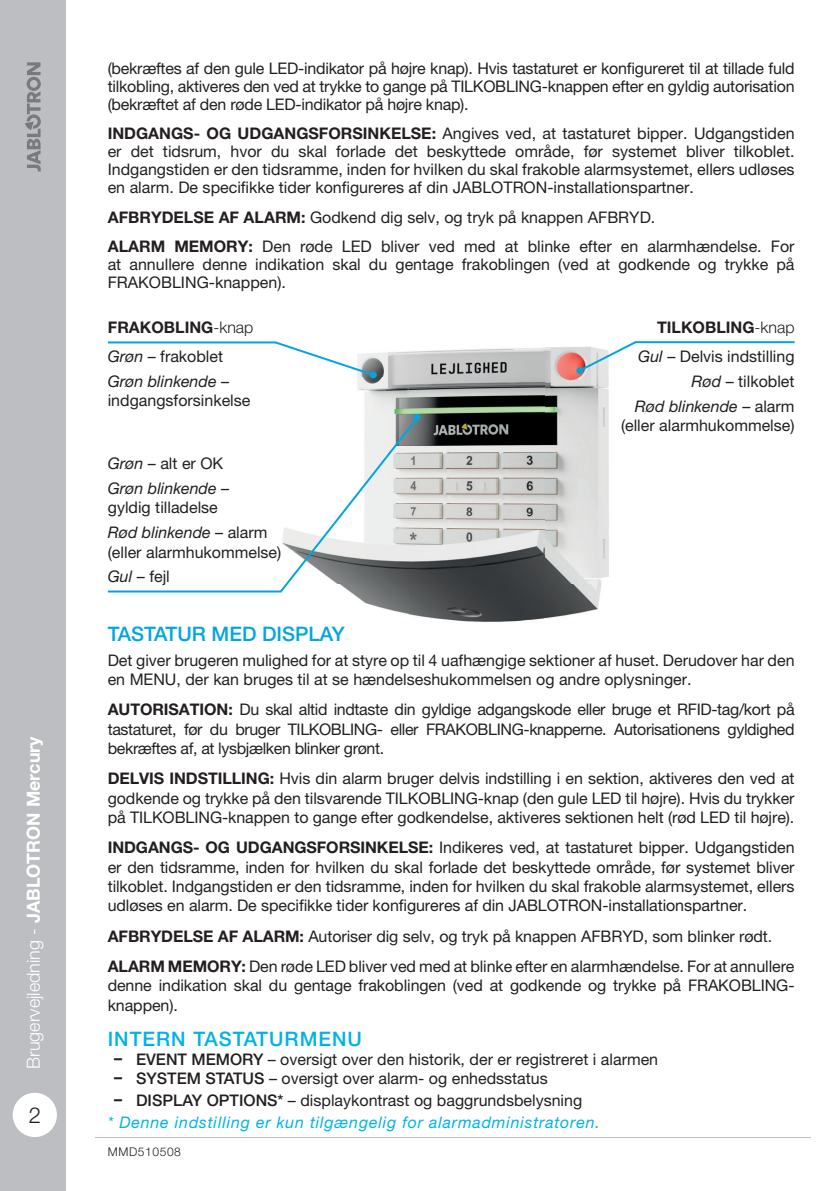
<style>
.page{position:relative;width:840px;height:1191px;background:#fff}
.page>*{position:absolute;margin:0;border:0;box-sizing:border-box;transform-origin:0 0}
.t1{font:300 22px "Helvetica Neue LT Pro";color:#231f20}
.t2{font:500 20px "Helvetica Neue LT Pro";color:#00a6e0}
.t3{font:500 20px "Helvetica Neue LT Pro";letter-spacing:.05em;color:#00b3e5}
.t4{font:300 18px "Helvetica Neue LT Pro";color:#fff}
.t5{font:16px/19.2px "Helvetica Neue LT Pro";color:#231f20}
.t6{font:italic 16px/22px "Helvetica Neue LT Pro";letter-spacing:.05em;color:#00b3e5}
.t7{font:italic 16px/24.8px "Helvetica Neue LT Pro";color:#231f20}
.t8{font:700 16px "Helvetica Neue LT Pro";color:#231f20}
.t9{font:300 12px "Helvetica Neue LT Pro";letter-spacing:.05em;color:#231f20}
.s1{font-weight:700}
.s2{font-weight:300}
.s3{font-style:normal}
.s4{font-style:italic}
.s5{font-family:"Arial";font-weight:700}
.s6{font-weight:500}
.s7{font-family:"Arial";font-weight:700;font-style:normal;color:#231f20}
.s8{font-weight:500;font-style:normal;color:#231f20}
.s9{font-style:normal;color:#231f20}
</style>
<div class="page">
<div style="left:0;top:0;width:65px;height:1191px;background:#bdbec1"></div>
<svg style="left:25px;top:62px;width:16px;height:109px"></svg>
<div style="left:13px;top:1092px;width:44px;height:45px;background:#fff;border-radius:50%"></div>
<img style="left:273px;top:347px;width:336px;height:275px">
<svg style="left:277px;top:415px;width:142px;height:179px"></svg>
<div style="left:413px;top:414px;width:7px;height:7px;border:2px solid #00a6e0;border-radius:50%"></div>
<hr style="left:108px;top:590px;width:173px;height:2px;background:#00a6e0">
<hr style="left:108px;top:341px;width:168px;height:2px;background:#00a6e0">
<hr style="left:634px;top:341px;width:160px;height:2px;background:#00a6e0">
<svg style="left:575px;top:341px;width:62px;height:33px"></svg>
<svg style="left:273px;top:341px;width:104px;height:37px"></svg>
<p class="t4" style="left:27px;top:1069px;width:334px;rotate:-90deg">Brugervejledning - <span class="s1">JABLOTRON Mercury</span></p>
<h1 class="t1" style="left:29px;top:1107px;width:14px">2</h1>
<p class="t5" style="left:108px;top:61px;width:688px;line-height:18px;text-align:justify">(bekræftes af den gule LED-indikator på højre knap). Hvis tastaturet er konfigureret til at tillade fuld tilkobling, aktiveres den ved at trykke to gange på TILKOBLING-knappen efter en gyldig autorisation (bekræftet af den røde LED-indikator på højre knap).</p>
<p class="t5" style="left:108px;top:126px;width:688px;line-height:18px;text-align:justify"><span class="s1">INDGANGS- OG UDGANGSFORSINKELSE:</span> Angives ved, at tastaturet bipper. Udgangstiden er det tidsrum, hvor du skal forlade det beskyttede område, før systemet bliver tilkoblet.<br>Indgangstiden er den tidsramme, inden for hvilken du skal frakoble alarmsystemet, ellers udløses en alarm. De specifikke tider konfigureres af din JABLOTRON-installationspartner.</p>
<p class="t5" style="left:108px;top:204px;width:688px;line-height:29.4px"><span class="s1">AFBRYDELSE AF ALARM:</span> Godkend dig selv, og tryk på knappen AFBRYD.<br><span class="s1">ALARM MEMORY:</span> Den røde LED bliver ved med at blinke efter en alarmhændelse. For</p>
<p class="t5" style="left:108px;top:257px;width:688px;line-height:18px">at annullere denne indikation skal du gentage frakoblingen (ved at godkende og trykke på<br>FRAKOBLING-knappen).</p>
<p class="t8" style="left:108px;top:322px;width:147px">FRAKOBLING<span class="s2">-knap</span></p>
<p class="t8" style="left:656px;top:321px;width:139px">TILKOBLING<span class="s2">-knap</span></p>
<p class="t7" style="left:108px;top:346px;width:123px">Grøn <span class="s3">– frakoblet<br></span>Grøn blinkende <span class="s3">–</span></p>
<p class="t5" style="left:108px;top:393px;width:144px">indgangsforsinkelse</p>
<p class="t7" style="left:108px;top:453px;width:123px">Grøn <span class="s3">– alt er OK<br></span>Grøn blinkende <span class="s3">–</span></p>
<p class="t5" style="left:108px;top:497px;width:161px;line-height:24.8px">gyldig tilladelse<br><span class="s4">Rød blinkende</span> – alarm</p>
<p class="t5" style="left:108px;top:541px;width:175px;line-height:24.8px">(eller alarmhukommelse)<br><span class="s4">Gul</span> – fejl</p>
<p class="t5" style="left:634px;top:346px;width:161px;line-height:24.8px;text-align:right"><span class="s4">Gul</span> – Delvis indstilling<br><span class="s4">Rød</span> – tilkoblet<br><span class="s4">Rød blinkende</span> – alarm</p>
<p class="t5" style="left:620px;top:418px;width:175px">(eller alarmhukommelse)</p>
<p class="t2" style="left:108px;top:626px;width:238px">TASTATUR MED DISPLAY</p>
<p class="t5" style="left:108px;top:652px;width:688px">Det giver brugeren mulig e or a s yre op til 4 ua æng ge se oner a huset. Derudover har den en MENU, der kan bruges til at se hændelseshukommelsen og andre oplysninger.</p>
<p class="t5" style="left:108px;top:702px;width:688px;text-align:justify"><span class="s1">AUTORISATION:</span> Du skal altid indtaste din gyldige adgangskode eller bruge et RFID-tag/kort på tastaturet, før du bruger TILKOBLING- eller FRAKOBLING-knapperne. Autorisationens gyldighed bekræftes af, at lysbjælken blinker grønt.</p>
<p class="t5" style="left:108px;top:771px;width:688px;text-align:justify"><span class="s1">DELVIS INDSTILLING:</span> Hvis din alarm bruger delvis indstilling i en sektion, aktiveres den ved at godkende og trykke på den tilsvarende TILKOBLING-knap (den gule LED til højre). Hvis du trykker på TILKOBLING-knappen to gange efter godkendelse, aktiveres sektionen helt (rød LED til højre).</p>
<p class="t5" style="left:108px;top:840px;width:688px;text-align:justify"><span class="s1">INDGANGS- OG UDGANGSFORSINKELSE:</span> Indikeres ved, at tastaturet bipper. Udgangstiden er den tidsramme, inden for hvilken du skal forlade det beskyttede område, før systemet bliver tilkoblet. Indgangstiden er den tidsramme, inden for hvilken du skal frakoble alarmsystemet, ellers udløses en alarm. De specifikke tider konfigureres af din JABLOTRON-installationspartner.</p>
<p class="t5" style="left:108px;top:922px;width:688px;line-height:30.6px"><span class="s1">AFBRYDELSE AF ALARM:</span> Autoriser dig selv, og tryk på knappen AFBRYD, som blinker rødt.<br><span class="s1">ALARM MEMORY:</span> Den røde LED bliver ved med at blinke efter en alarmhændelse. For at annullere</p>
<p class="t5" style="left:108px;top:978px;width:688px">denne indikation skal du gentage frakoblingen (ved at godkende og trykke på FRAKOBLING&shy;knappen).</p>
<p class="t3" style="left:108px;top:1031px;width:256px">INTERN TASTATURMENU</p>
<p class="t5" style="left:113px;top:1051px;width:546px"><span class="s5">−</span> <span class="s6">EVENT MEMORY</span> – oversigt over den historik, der er registreret i alarmen <span class="s5">−</span> <span class="s6">SYSTEM STATUS</span> – oversigt over alarm- og enhedsstatus</p>
<p class="t6" style="left:108px;top:1091px;width:493px;text-indent:6px"><span class="s7">−</span> <span class="s8">DISPLAY OPTIONS*</span> <span class="s9">– displaykontrast og baggrundsbelysning<br></span>* Denne indstilling er kun tilgængelig for alarmadministratoren.</p>
<p class="t5" style="left:281px;top:652px;width:37px">h df</p>
<p class="t5" style="left:343px;top:652px;width:23px">t t</p>
<p class="t5" style="left:458px;top:652px;width:15px">fh</p>
<p class="t5" style="left:504px;top:652px;width:5px">i</p>
<p class="t5" style="left:545px;top:652px;width:18px">kti</p>
<p class="t5" style="left:606px;top:652px;width:6px">f</p>
<p class="t9" style="left:108px;top:1147px;width:75px">MMD510508</p>
</div>
